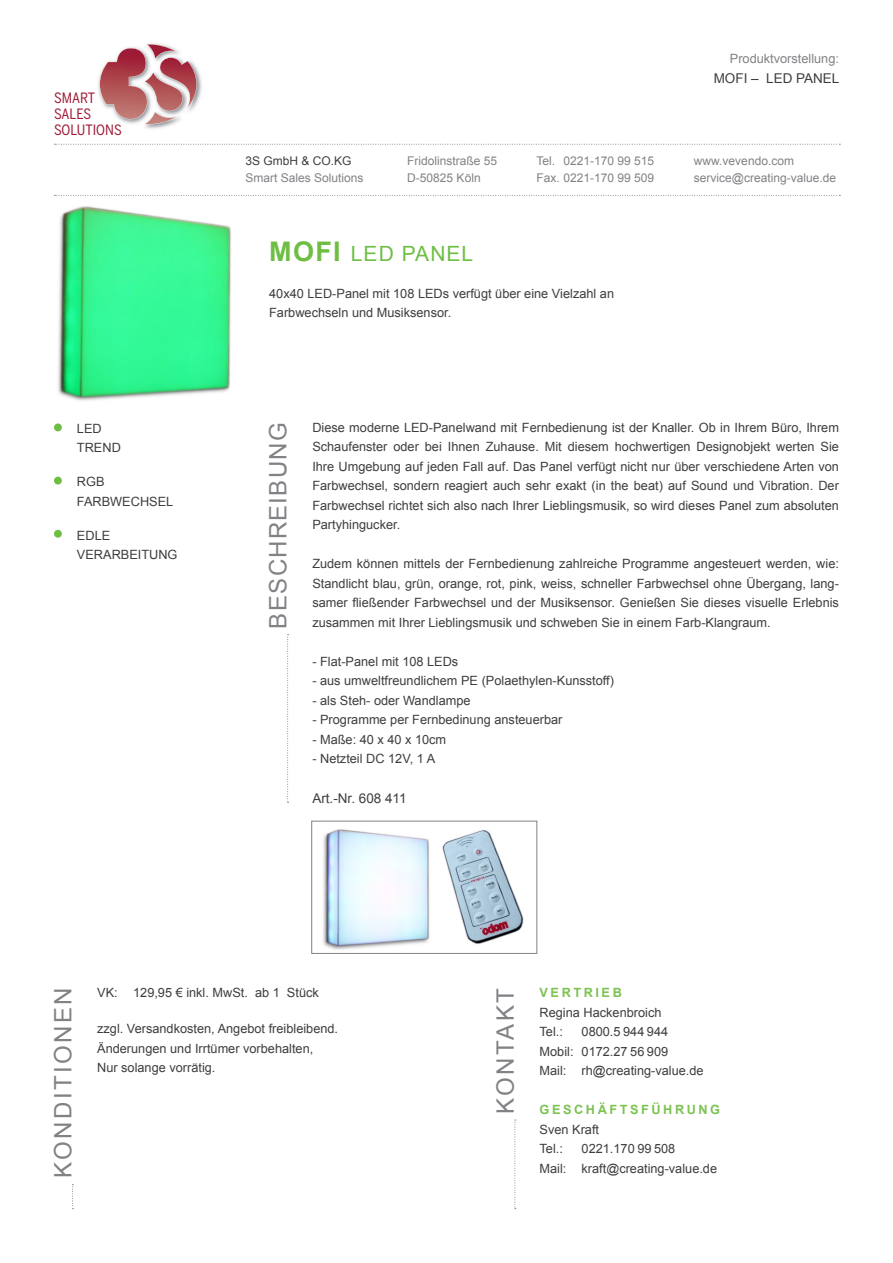
<style>
.page{position:relative;width:893px;height:1263px;background:#fff}
.page>*{position:absolute;margin:0;border:0;box-sizing:border-box;transform-origin:0 0}
.t1{font:24px "Arial";letter-spacing:.1em;color:#808285}
.t2{font:24px "Arial";letter-spacing:.05em;color:#808285}
.t3{font:21px "Arial";letter-spacing:.05em;color:#6ebe44}
.t4{font:14.1px/15.8px "Benton Sans Cond";color:#9e1b35}
.t5{font:13.5px "Arial";color:#3e3e3f}
.t6{font:12.75px/19.5px "Arial";color:#3e3e3f}
.t7{font:700 12.75px "Arial";letter-spacing:.2em;color:#7cc352}
.t8{font:12.75px "Arial";color:#808285}
.t9{font:12px/16.5px "Arial";color:#808285}
.t10{font:12px "Arial";color:#3e3e3f}
.s1{font-weight:700;font-size:27px}
</style>
<div class="page">
<svg style="left:54px;top:195px;width:786px;height:1px"></svg>
<svg style="left:54px;top:144px;width:786px;height:1px"></svg>
<img style="left:98px;top:43px;width:104px;height:86px">
<svg style="left:100px;top:44px;width:97px;height:80px"></svg>
<svg style="left:287px;top:634px;width:2px;height:169px"></svg>
<div style="left:54px;top:423px;width:8px;height:8px;background:#6ebe44;border-radius:50%"></div>
<div style="left:54px;top:477px;width:8px;height:7px;background:#6ebe44;border-radius:50%"></div>
<div style="left:54px;top:530px;width:8px;height:8px;background:#6ebe44;border-radius:50%"></div>
<svg style="left:72px;top:1184px;width:1px;height:25px"></svg>
<svg style="left:514px;top:1120px;width:2px;height:89px"></svg>
<img style="left:323px;top:829px;width:201px;height:121px">
<div style="left:311px;top:821px;width:226px;height:133px;border:1px solid #808285"></div>
<img style="left:58px;top:206px;width:173px;height:195px">
<p class="t4" style="left:54px;top:90px;width:69px">SMART<br>SALES<br>SOLUTIONS</p>
<p class="t6" style="left:77px;top:419px;width:45px">LED<br>TREND</p>
<p class="t6" style="left:77px;top:472px;width:98px">RGB<br>FARBWECHSEL</p>
<p class="t6" style="left:77px;top:526px;width:102px">EDLE<br>VERARBEITUNG</p>
<p class="t10" style="left:245px;top:153px;width:108px">3S GmbH &amp; CO.KG</p>
<p class="t9" style="left:245px;top:169px;width:120px">Smart Sales Solutions</p>
<p class="t9" style="left:407px;top:153px;width:92px">Fridolinstraße 55<br>D-50825 Köln</p>
<h2 class="t3" style="left:269px;top:240px;width:206px"><span class="s1">MOFI</span> LED PANEL</h2>
<p class="t9" style="left:536px;top:153px;width:119px">Tel. 0221-170 99 515<br>Fax. 0221-170 99 509</p>
<p class="t6" style="left:269px;top:284px;width:346px">40x40 LED-Panel mit 108 LEDs verfügt über eine Vielzahl an<br>Farbwechseln und Musiksensor.</p>
<p class="t8" style="left:730px;top:50px;width:111px">Produktvorstellung:</p>
<p class="t5" style="left:714px;top:69px;width:127px">MOFI – LED PANEL</p>
<p class="t9" style="left:694px;top:153px;width:144px">www.vevendo.com service@creating-value.de</p>
<h1 class="t2" style="left:262px;top:629px;width:208px;rotate:-90deg">BESCHREIBUNG</h1>
<p class="t6" style="left:312px;top:418px;width:528px;text-align:justify">Diese moderne LED-Panelwand mit Fernbedienung ist der Knaller. Ob in Ihrem Büro, Ihrem Schaufenster oder bei Ihnen Zuhause. Mit diesem hochwertigen Designobjekt werten Sie Ihre Umgebung auf jeden Fall auf. Das Panel verfügt nicht nur über verschiedene Arten von Farbwechsel, sondern reagiert auch sehr exakt (in the beat) auf Sound und Vibration. Der Farbwechsel richtet sich also nach Ihrer Lieblingsmusik, so wird dieses Panel zum absoluten Partyhingucker.</p>
<p class="t6" style="left:312px;top:554px;width:528px;text-align:justify">Zudem können mittels der Fernbedienung zahlreiche Programme angesteuert werden, wie:<br>Standlicht blau, grün, orange, rot, pink, weiss, schneller Farbwechsel ohne Übergang, lang&shy;samer fließender Farbwechsel und der Musiksensor. Genießen Sie dieses visuelle Erlebnis zusammen mit Ihrer Lieblingsmusik und schweben Sie in einem Farb-Klangraum.</p>
<p class="t6" style="left:312px;top:652px;width:147px">- Flat-Panel mit 108 LEDs</p>
<p class="t6" style="left:312px;top:671px;width:303px">- aus umweltfreundlichem PE (Polaethylen-Kunsstoff)</p>
<p class="t6" style="left:312px;top:691px;width:160px">- als Steh- oder Wandlampe</p>
<p class="t6" style="left:312px;top:710px;width:252px">- Programme per Fernbedinung ansteuerbar</p>
<p class="t6" style="left:312px;top:730px;width:135px">- Maße: 40 x 40 x 10cm</p>
<p class="t6" style="left:312px;top:749px;width:124px">- Netzteil DC 12V, 1 A</p>
<p class="t5" style="left:312px;top:789px;width:96px">Art.-Nr. 608 411</p>
<p class="t6" style="left:97px;top:983px;width:223px">VK: 129,95 € inkl. MwSt. ab 1 Stück</p>
<p class="t6" style="left:97px;top:1019px;width:242px">zzgl. Versandkosten, Angebot freibleibend.<br>Änderungen und Irrtümer vorbehalten,<br>Nur solange vorrätig.</p>
<h1 class="t1" style="left:47px;top:1178px;width:192px;rotate:-90deg">KONDITIONEN</h1>
<p class="t7" style="left:540px;top:984px;width:84px">VERTRIEB</p>
<h1 class="t1" style="left:490px;top:1114px;width:127px;rotate:-90deg">KONTAKT</h1>
<p class="t6" style="left:540px;top:1002px;width:123px">Regina Hackenbroich<br>Tel.:</p>
<p class="t6" style="left:540px;top:1022px;width:166px;text-indent:42px">0800.5 944 944<br>Mobil: 0172.27 56 909<br>Mail: rh@creating-value.de</p>
<p class="t7" style="left:540px;top:1101px;width:182px">GESCHÄFTSFÜHRUNG</p>
<p class="t6" style="left:540px;top:1119px;width:61px">Sven Kraft<br>Tel.:</p>
<p class="t6" style="left:540px;top:1139px;width:179px;text-align:center">0221.170 99 508<br>Mail: kraft@creating-value.de</p>
</div>
